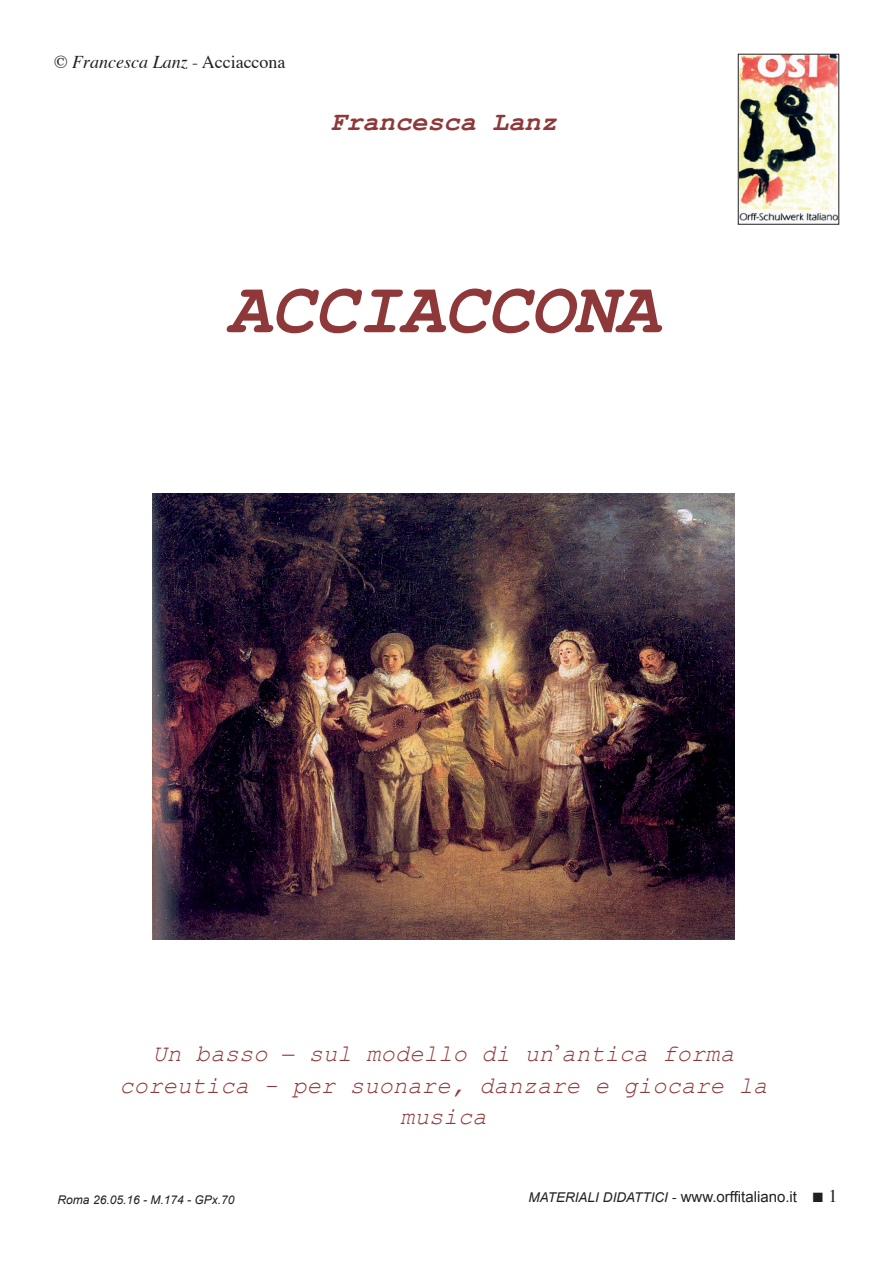
<style>
.page{position:relative;width:893px;height:1263px;background:#fff}
.page>*{position:absolute;margin:0;border:0;box-sizing:border-box;transform-origin:0 0}
.t1{font:italic 700 72px "Courier New";color:#8f3839}
.t2{font:italic 700 27px "Courier New";color:#8f3839}
.t3{font:italic 23.7px/31.3px "Courier New";letter-spacing:.005em;color:#8f3839;text-align:center}
.t4{font:italic 18px "Times";color:#231f20}
.t5{font:15px "Arial";color:#231f20}
.t6{font:italic 12px "Arial";color:#231f20}
.s1{font-style:normal}
.s2{font-family:"Times New Roman";font-style:normal}
.s3{font-style:italic;font-size:13.5px}
.s4{font-size:13.5px}
.s5{font-family:"Times";font-size:18px}
</style>
<div class="page">
<img style="left:153px;top:493px;width:582px;height:446px">
<img style="left:740px;top:56px;width:97px;height:165px">
<div style="left:738px;top:54px;width:101px;height:170px;border:1px solid #231f20"></div>
<p class="t4" style="left:54px;top:46px;width:233px"><span class="s1">©</span> Francesca Lanz <span class="s1">- Acciaccona</span></p>
<p class="t2" style="left:330px;top:102px;width:228px">Francesca Lanz</p>
<h1 class="t1" style="left:228px;top:260px;width:433px">ACCIACCONA</h1>
<p class="t3" style="left:120px;top:1037px;width:649px">Un basso <span class="s2">–</span> sul modello di un<span class="s2">’</span>antica forma coreutica - per suonare, danzare e giocare la musica</p>
<p class="t6" style="left:58px;top:1191px;width:178px">Roma 26.05.16 - M.174 - GPx.70</p>
<p class="t5" style="left:528px;top:1187px;width:310px"><span class="s3">MATERIALI DIDATTICI</span> <span class="s4">-</span> www.orffitaliano.it ■ <span class="s5">1</span></p>
</div>
